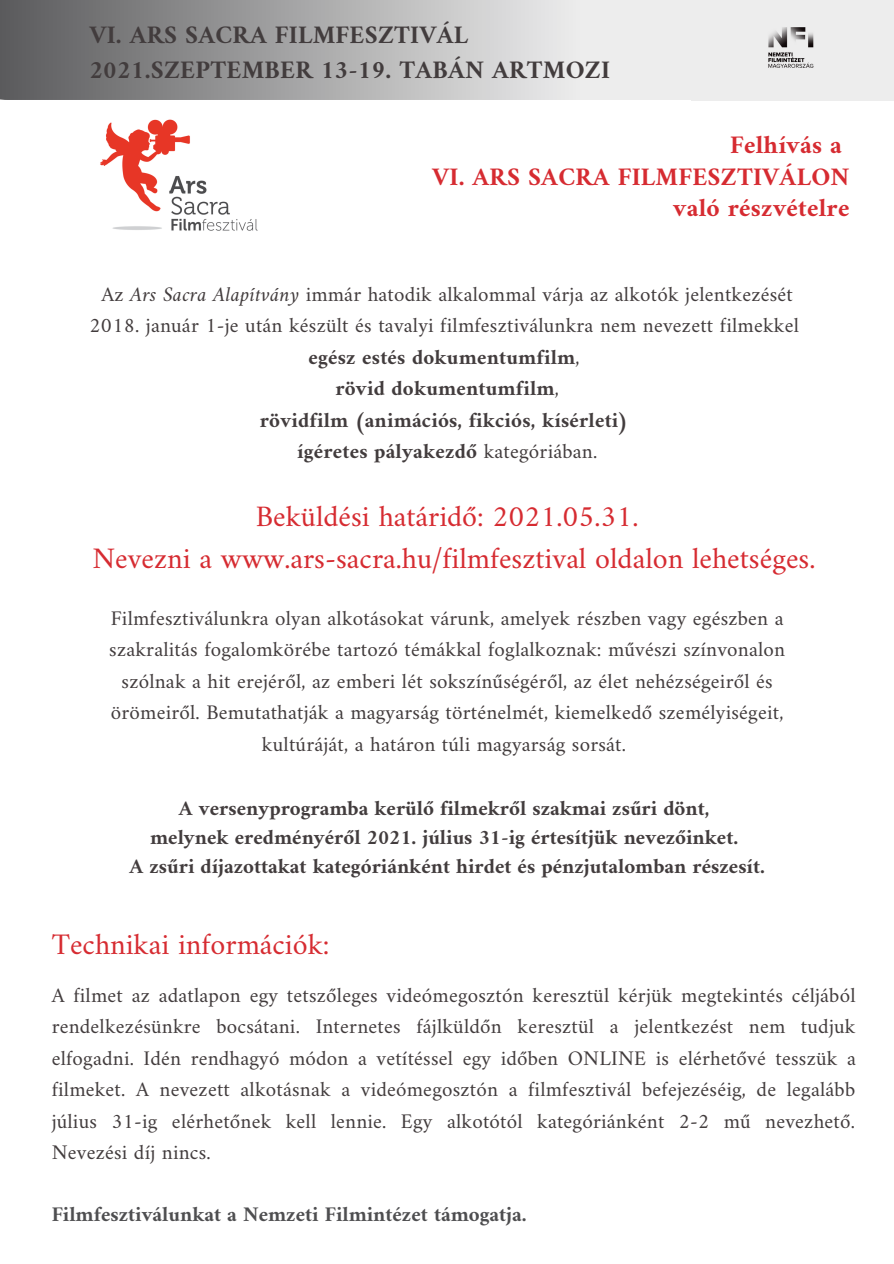
<style>
.page{position:relative;width:894px;height:1264px;background:#fff}
.page>*{position:absolute;margin:0;border:0;box-sizing:border-box;transform-origin:0 0}
.t1{font:30px "Amiri";color:#d62b31}
.t2{font:700 25.5px "Amiri";letter-spacing:.01em;color:#423c3d}
.t3{font:700 25.5px "Amiri";letter-spacing:.01em;color:#d62b31}
.t4{font:21px/31.5px "Amiri";letter-spacing:.01em;color:#423c3d;text-align:center}
.t5{font:700 21px "Amiri";color:#423c3d}
.t6{font:700 21px "Amiri";color:#4e4e50}
.s1{font-style:italic}
.s2{font-weight:400}
</style>
<div class="page">
<img style="left:100px;top:119px;width:158px;height:112px">
<svg style="left:0;top:0;width:690px;height:100px;background:#afafaf"></svg>
<div style="left:690px;top:0;width:203px;height:100px;background:#ededed"></div>
<p class="t2" style="left:89px;top:19px;width:380px">VI. ARS SACRA FILMFESZTIVÁL</p>
<p class="t2" style="left:89px;top:54px;width:522px">2021.SZEPTEMBER 13-19. TABÁN ARTMOZI</p>
<p class="t3" style="left:729px;top:129px;width:113px">Felhívás a</p>
<p class="t3" style="left:432px;top:161px;width:418px">VI. ARS SACRA FILMFESZTIVÁLON</p>
<p class="t3" style="left:673px;top:192px;width:178px">való részvételre</p>
<p class="t4" style="left:89px;top:278px;width:710px">Az <span class="s1">Ars Sacra Alapítvány</span> immár hatodik alkalommal várja az alkotók jelentkezését<br>2018. január 1-je után készült és tavalyi filmfesztiválunkra nem nevezett filmekkel</p>
<p class="t5" style="left:308px;top:344px;width:272px">egész estés dokumentumfilm<span class="s2">,</span></p>
<p class="t5" style="left:335px;top:376px;width:225px">rövid dokumentumfilm<span class="s2">,</span></p>
<p class="t5" style="left:260px;top:407px;width:370px">rövidfilm (animációs, fikciós, kísérleti)</p>
<p class="t5" style="left:297px;top:439px;width:301px">ígéretes pályakezdő <span class="s2">kategóriában.</span></p>
<p class="t1" style="left:256px;top:497px;width:384px">Beküldési határidő: 2021.05.31.</p>
<p class="t1" style="left:92px;top:540px;width:724px">Nevezni a www.ars-sacra.hu/filmfesztival oldalon lehetséges.</p>
<p class="t4" style="left:109px;top:601px;width:677px">Filmfesztiválunkra olyan alkotásokat várunk, amelyek részben vagy egészben a szakralitás fogalomkörébe tartozó témákkal foglalkoznak: művészi színvonalon szólnak a hit erejéről, az emberi lét sokszínűségéről, az élet nehézségeiről és örömeiről. Bemutathatják a magyarság történelmét, kiemelkedő személyiségeit, kultúráját, a határon túli magyarság sorsát.</p>
<p class="t5" style="left:179px;top:795px;width:532px">A versenyprogramba kerülő filmekről szakmai zsűri dönt,</p>
<p class="t5" style="left:150px;top:824px;width:589px">melynek eredményéről 2021. július 31-ig értesítjük nevezőinket.</p>
<p class="t5" style="left:129px;top:854px;width:636px">A zsűri díjazottakat kategóriánként hirdet és pénzjutalomban részesít.</p>
<p class="t1" style="left:52px;top:925px;width:279px">Technikai információk:</p>
<p class="t4" style="left:52px;top:978px;width:805px;text-align:justify">A filmet az adatlapon egy tetszőleges videómegosztón keresztül kérjük megtekintés céljából rendelkezésünkre bocsátani. Internetes fájlküldőn keresztül a jelentkezést nem tudjuk elfogadni. Idén rendhagyó módon a vetítéssel egy időben ONLINE is elérhetővé tesszük a filmeket. A nevezett alkotásnak a videómegosztón a filmfesztivál befejezéséig, de legalább július 31-ig elérhetőnek kell lennie. Egy alkotótól kategóriánként 2-2 mű nevezhető.<br>Nevezési díj nincs.</p>
<p class="t6" style="left:52px;top:1201px;width:476px">Filmfesztiválunkat a Nemzeti Filmintézet támogatja.</p>
</div>
